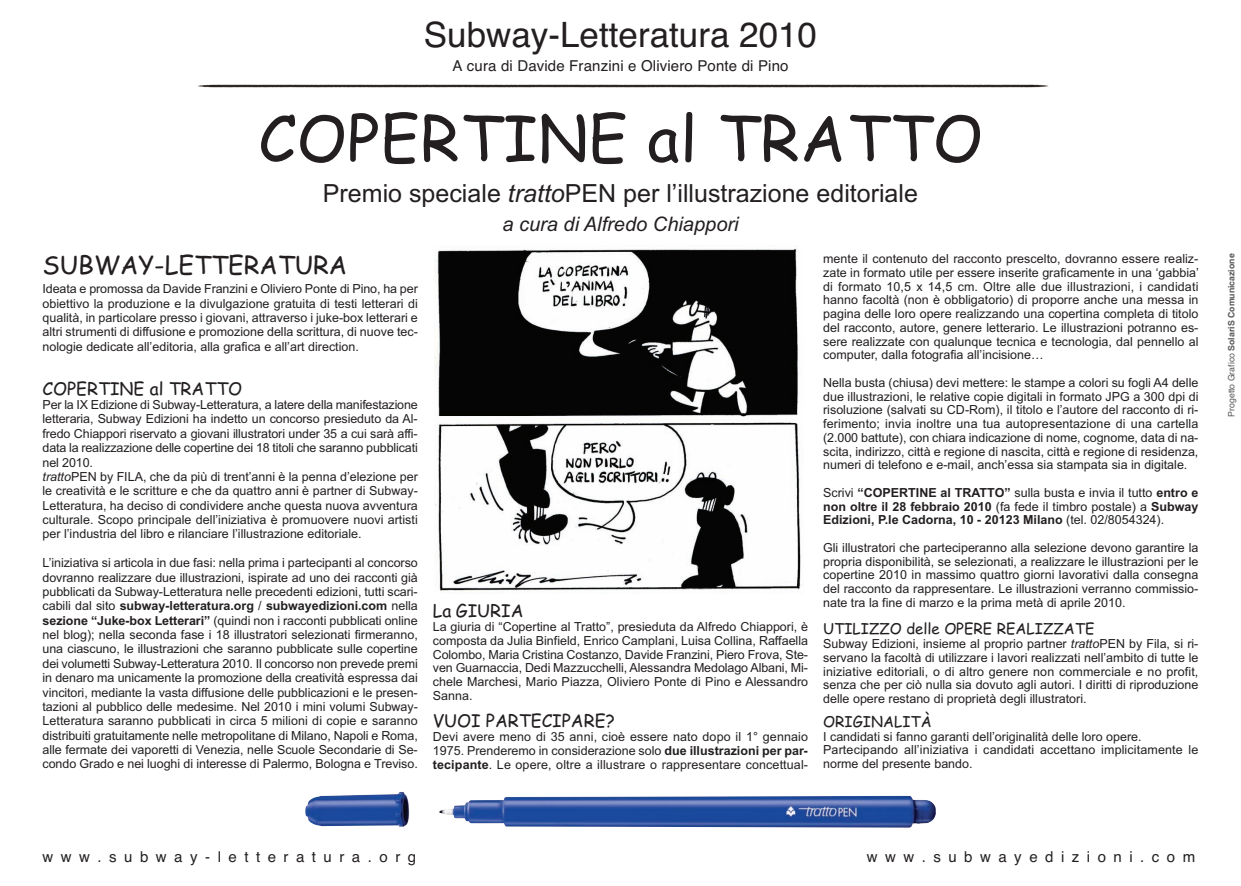
<style>
.page{position:relative;width:1241px;height:886px;background:#fff}
.page>*{position:absolute;margin:0;border:0;box-sizing:border-box;transform-origin:0 0}
.t1{font:62.5px "Comic Sans MS";letter-spacing:.01em;color:#231f20}
.t2{font:35px "Helvetica";color:#231f20}
.t3{font:25px "Arial";color:#231f20}
.t4{font:25px "Comic Sans MS";color:#231f20}
.t5{font:italic 20px "Arial";color:#231f20}
.t6{font:17.5px "Comic Sans MS";color:#231f20}
.t7{font:15px "Helvetica";letter-spacing:.5em;color:#231f20}
.t8{font:15px "Helvetica";letter-spacing:.01em;color:#231f20}
.t9{font:15px "Comic Sans MS";color:#231f20}
.t10{font:12.5px/13.8px "Arial";color:#231f20;text-align:justify}
.t11{font:700 12.5px/13.8px "Arial";color:#231f20;text-align:justify}
.t12{font:700 8.75px "Helvetica";color:#57585a}
.s1{font-style:italic}
.s2{font-weight:700}
.s3{font-weight:400}
</style>
<div class="page">
<img style="left:305px;top:792px;width:630px;height:35px">
<img style="left:434px;top:248px;width:367px;height:343px">
<img style="left:198px;top:84px;width:851px;height:4px">
<h2 class="t2" style="left:424px;top:14px;width:395px">Subway-Letteratura 2010</h2>
<p class="t8" style="left:452px;top:57px;width:337px">A cura di Davide Franzini e Oliviero Ponte di Pino</p>
<h1 class="t1" style="left:258px;top:103px;width:725px">COPERTINE al TRATTO</h1>
<h3 class="t3" style="left:323px;top:179px;width:596px">Premio speciale <span class="s1">tratto</span>PEN per l’illustrazione editoriale</h3>
<h3 class="t5" style="left:502px;top:212px;width:238px">a cura di Alfredo Chiappori</h3>
<h3 class="t4" style="left:43px;top:251px;width:306px">SUBWAY-LETTERATURA</h3>
<p class="t10" style="left:43px;top:282px;width:377px;line-height:14.4px">Ideata e promossa da Davide Franzini e Oliviero Ponte di Pino, ha per obiettivo la produzione e la divulgazione gratuita di testi letterari di qualità, in particolare presso i giovani, attraverso i juke-box letterari e altri strumenti di diffusione e promozione della scrittura, di nuove tec&shy;nologie dedicate all’editoria, alla grafica e all’art direction.</p>
<h3 class="t6" style="left:43px;top:378px;width:201px">COPERTINE al TRATTO</h3>
<p class="t10" style="left:43px;top:397px;width:377px;line-height:14.4px;text-align:left">Per la IX Edizione di Subway-Letteratura, a latere della manifestazione letteraria, Subway Edizioni ha indetto un concorso presieduto da Al&shy;fredo Chiappori riservato a giovani illustratori under 35 a cui sarà affi&shy;data la realizzazione delle copertine dei 18 titoli che saranno pubblicati nel 2010.<br><span class="s1">tratto</span>PEN by FILA, che da più di trent’anni è la penna d’elezione per le creatività e le scritture e che da quattro anni è partner di Subway-Letteratura, ha deciso di condividere anche questa nuova avventura culturale. Scopo principale dell’iniziativa è promuovere nuovi artisti per l’industria del libro e rilanciare l’illustrazione editoriale.</p>
<p class="t10" style="left:43px;top:556px;width:377px;line-height:14.4px">L’iniziativa si articola in due fasi: nella prima i partecipanti al concorso dovranno realizzare due illustrazioni, ispirate ad uno dei racconti già pubblicati da Subway-Letteratura nelle precedenti edizioni, tutti scari&shy;cabili dal sito <span class="s2">subway-letteratura.org</span> / <span class="s2">subwayedizioni.com</span> nella <span class="s2">sezione “Juke-box Letterari”</span> (quindi non i racconti pubblicati online nel blog); nella seconda fase i 18 illustratori selezionati firmeranno, una ciascuno, le illustrazioni che saranno pubblicate sulle copertine dei volumetti Subway-Letteratura 2010. Il concorso non prevede premi in denaro ma unicamente la promozione della creatività espressa dai vincitori, mediante la vasta diffusione delle pubblicazioni e le presen&shy;tazioni al pubblico delle medesime. Nel 2010 i mini volumi Subway-Letteratura saranno pubblicati in circa 5 milioni di copie e saranno distribuiti gratuitamente nelle metropolitane di Milano, Napoli e Roma, alle fermate dei vaporetti di Venezia, nelle Scuole Secondarie di Se&shy;condo Grado e nei luoghi di interesse di Palermo, Bologna e Treviso.</p>
<p class="t10" style="left:823px;top:252px;width:377px">mente il contenuto del racconto prescelto, dovranno essere realiz&shy;zate in formato utile per essere inserite graficamente in una ‘gabbia’ di formato 10,5 x 14,5 cm. Oltre alle due illustrazioni, i candidati hanno facoltà (non è obbligatorio) di proporre anche una messa in pagina delle loro opere realizzando una copertina completa di titolo del racconto, autore, genere letterario. Le illustrazioni potranno es&shy;sere realizzate con qualunque tecnica e tecnologia, dal pennello al computer, dalla fotografia all’incisione…</p>
<p class="t10" style="left:823px;top:376px;width:377px">Nella busta (chiusa) devi mettere: le stampe a colori su fogli A4 delle due illustrazioni, le relative copie digitali in formato JPG a 300 dpi di risoluzione (salvati su CD-Rom), il titolo e l’autore del racconto di ri&shy;ferimento; invia inoltre una tua autopresentazione di una cartella (2.000 battute), con chiara indicazione di nome, cognome, data di na&shy;scita, indirizzo, città e regione di nascita, città e regione di residenza, numeri di telefono e e-mail, anch’essa sia stampata sia in digitale.</p>
<p class="t11" style="left:823px;top:486px;width:377px"><span class="s3">Scrivi</span> “COPERTINE al TRATTO” <span class="s3">sulla busta e invia il tutto</span> entro e non oltre il 28 febbraio 2010 <span class="s3">(fa fede il timbro postale) a</span> Subway Edizioni, P.le Cadorna, 10 - 20123 Milano <span class="s3">(tel. 02/8054324).</span></p>
<p class="t10" style="left:823px;top:541px;width:377px">Gli illustratori che parteciperanno alla selezione devono garantire la propria disponibilità, se selezionati, a realizzare le illustrazioni per le copertine 2010 in massimo quattro giorni lavorativi dalla consegna del racconto da rappresentare. Le illustrazioni verranno commissio&shy;nate tra la fine di marzo e la prima metà di aprile 2010.</p>
<p class="t9" style="left:823px;top:620px;width:273px">UTILIZZO delle OPERE REALIZZATE</p>
<p class="t10" style="left:823px;top:637px;width:377px">Subway Edizioni, insieme al proprio partner <span class="s1">tratto</span>PEN by Fila, si ri&shy;servano la facoltà di utilizzare i lavori realizzati nell’ambito di tutte le iniziative editoriali, o di altro genere non commerciale e no profit, senza che per ciò nulla sia dovuto agli autori. I diritti di riproduzione delle opere restano di proprietà degli illustratori.</p>
<p class="t9" style="left:823px;top:713px;width:110px">ORIGINALITÀ</p>
<p class="t10" style="left:823px;top:729px;width:377px;text-align:left">I candidati si fanno garanti dell’originalità delle loro opere.<br>Partecipando all’iniziativa i candidati accettano implicitamente le norme del presente bando.</p>
<h3 class="t6" style="left:433px;top:601px;width:92px">La GIURIA</h3>
<p class="t10" style="left:433px;top:620px;width:377px">La giuria di “Copertine al Tratto”, presieduta da Alfredo Chiappori, è composta da Julia Binfield, Enrico Camplani, Luisa Collina, Raffaella Colombo, Maria Cristina Costanzo, Davide Franzini, Piero Frova, Ste&shy;ven Guarnaccia, Dedi Mazzucchelli, Alessandra Medolago Albani, Mi&shy;chele Marchesi, Mario Piazza, Oliviero Ponte di Pino e Alessandro Sanna.</p>
<h3 class="t6" style="left:433px;top:711px;width:183px">VUOI PARTECIPARE?</h3>
<p class="t10" style="left:433px;top:730px;width:377px">Devi avere meno di 35 anni, cioè essere nato dopo il 1° gennaio 1975. Prenderemo in considerazione solo <span class="s2">due illustrazioni per par&shy;tecipante</span>. Le opere, oltre a illustrare o rappresentare concettual-</p>
<p class="t12" style="left:1227px;top:417px;width:165px;rotate:-90deg"><span class="s3">Progetto Grafico</span> SolariS Comunicazione</p>
<p class="t7" style="left:43px;top:848px;width:375px">www.subway-letteratura.org</p>
<p class="t7" style="left:866px;top:848px;width:330px">www.subwayedizioni.com</p>
</div>
